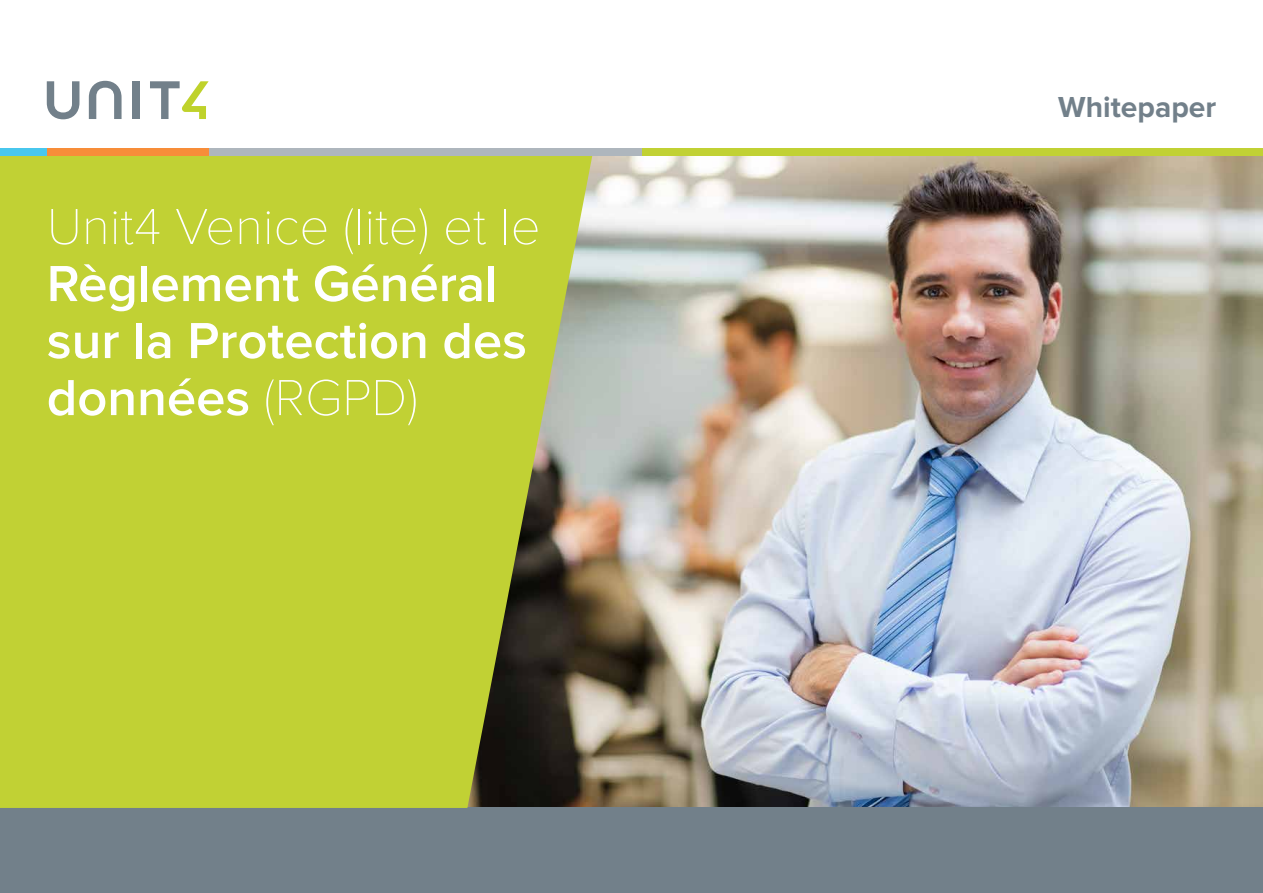
<style>
.page{position:relative;width:1263px;height:893px;background:#fff}
.page>*{position:absolute;margin:0;border:0;box-sizing:border-box;transform-origin:0 0}
.t1{font:600 52.5px/57px "Proxima Nova";color:#fff}
.t2{font:100 52.5px "Proxima Nova T";color:#fff}
.t3{font:700 30px "Proxima Nova";color:#72808a}
.s1{font-family:"Proxima Nova T";font-weight:100}
</style>
<div class="page">
<img style="left:592px;top:156px;width:671px;height:652px">
<svg style="left:47px;top:81px;width:32px;height:38px"></svg>
<svg style="left:89px;top:81px;width:33px;height:38px"></svg>
<div style="left:133px;top:81px;width:7px;height:38px;background:#72808a"></div>
<svg style="left:150px;top:81px;width:59px;height:38px"></svg>
<div style="left:0;top:808px;width:1263px;height:85px;background:#72808a"></div>
<svg style="left:0;top:156px;width:592px;height:652px;background:#b6c435"></svg>
<div style="left:0;top:149px;width:48px;height:7px;background:#48c7ed"></div>
<div style="left:48px;top:149px;width:161px;height:7px;background:#f78d39"></div>
<div style="left:209px;top:149px;width:433px;height:7px;background:#aeb6bd"></div>
<div style="left:642px;top:149px;width:621px;height:7px;background:#c1d134"></div>
<p class="t2" style="left:47px;top:196px;width:495px">Unit4 Venice (lite) et le</p>
<p class="t1" style="left:47px;top:256px;width:482px">Règlement Général sur la Protection des données <span class="s1">(RGPD)</span></p>
<p class="t3" style="left:1058px;top:90px;width:159px">Whitepaper</p>
</div>
